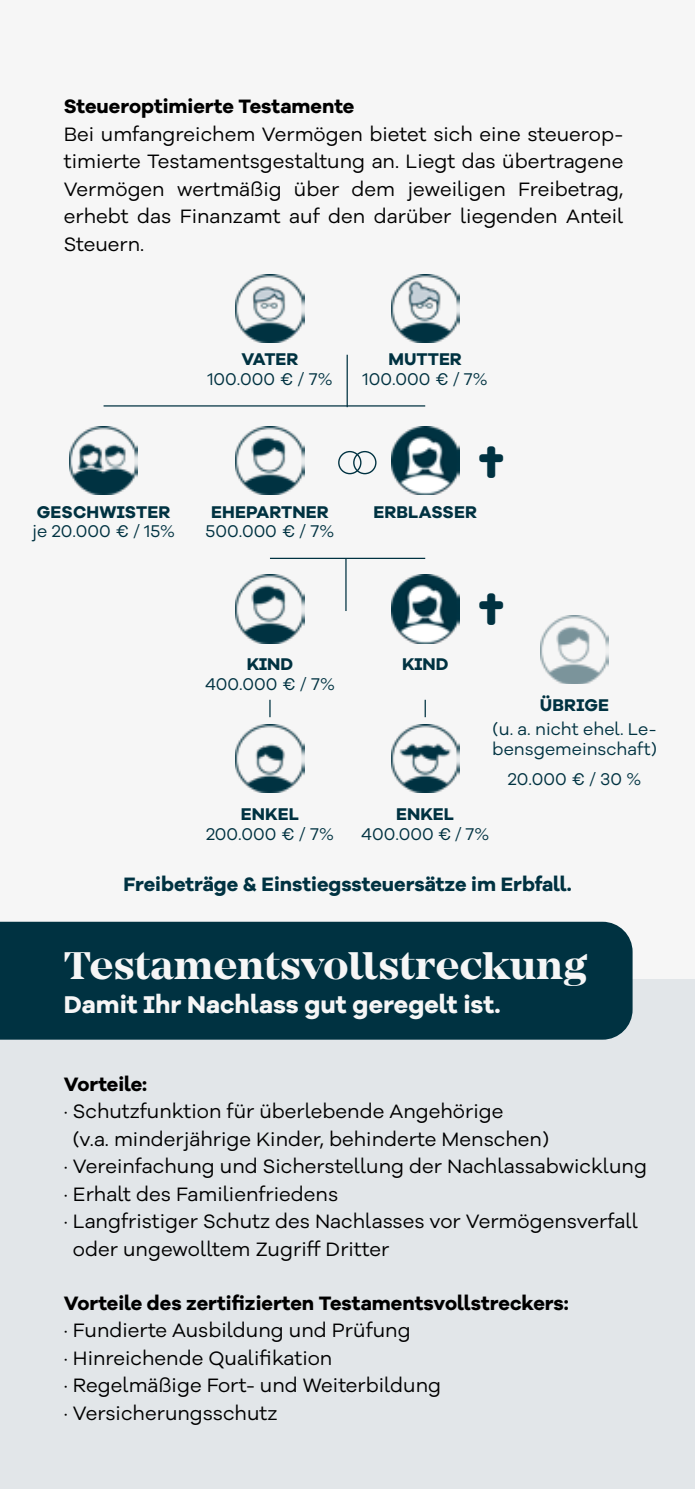
<style>
.page{position:relative;width:695px;height:1489px;background:#fff}
.page>*{position:absolute;margin:0;border:0;box-sizing:border-box;transform-origin:0 0}
.t1{font:700 40px "Mirador";color:#f6f6f6}
.t2{font:700 25px "Galano Grotesque Alt";color:#f6f6f6}
.t3{font:20px/27.5px "Galano Grotesque Alt";color:#000;text-align:justify}
.t4{font:700 20px "Galano Grotesque Alt";color:#000}
.t5{font:700 20px "Galano Grotesque Alt";color:#003241}
.t6{font:17.5px/20px "Galano Grotesque Alt";color:#003241}
.t7{font:700 17.5px "Galano Grotesque Alt";letter-spacing:.01em;color:#003241}
</style>
<div class="page">
<div style="left:0;top:0;width:694px;height:1488px;background:#f6f6f6"></div>
<hr style="left:694px;top:0;width:1px;height:711px;background:#c6d0d8">
<div style="left:0;top:979px;width:694px;height:509px;background:#e2e6e9"></div>
<div style="left:0;top:921px;width:632px;height:118px;background:#003241"></div>
<img style="left:236px;top:274px;width:68px;height:68px">
<img style="left:391px;top:274px;width:68px;height:68px">
<img style="left:236px;top:426px;width:68px;height:68px">
<img style="left:391px;top:426px;width:68px;height:68px">
<img style="left:236px;top:574px;width:68px;height:69px">
<img style="left:391px;top:574px;width:68px;height:69px">
<img style="left:236px;top:724px;width:68px;height:68px">
<img style="left:391px;top:724px;width:68px;height:68px">
<img style="left:69px;top:426px;width:69px;height:68px">
<img style="left:540px;top:615px;width:68px;height:69px">
<div style="left:338px;top:451px;width:23px;height:23px;border:1px solid #003241;border-radius:50%"></div>
<div style="left:353px;top:451px;width:23px;height:23px;border:1px solid #003241;border-radius:50%"></div>
<hr style="left:103px;top:405px;width:322px;height:1px;background:#003241">
<hr style="left:346px;top:355px;width:2px;height:52px;background:#003241">
<hr style="left:270px;top:557px;width:155px;height:2px;background:#003241">
<hr style="left:345px;top:558px;width:1px;height:53px;background:#003241">
<svg style="left:269px;top:699px;width:1px;height:18px"></svg>
<svg style="left:424px;top:699px;width:2px;height:18px"></svg>
<p class="t4" style="left:64px;top:94px;width:292px">Steueroptimierte Testamente</p>
<p class="t3" style="left:64px;top:120px;width:561px">Bei umfangreichem Vermögen bietet sich eine steuerop&shy;timierte Testamentsgestaltung an. Liegt das übertragene Vermögen wertmäßig über dem jeweiligen Freibetrag, erhebt das Finanzamt auf den darüber liegenden Anteil Steuern.</p>
<p class="t7" style="left:241px;top:348px;width:58px">VATER</p>
<p class="t7" style="left:388px;top:348px;width:75px">MUTTER</p>
<p class="t6" style="left:207px;top:368px;width:127px">100.000 € / 7%</p>
<p class="t6" style="left:362px;top:368px;width:127px">100.000 € / 7%</p>
<p class="t7" style="left:37px;top:501px;width:135px">GESCHWISTER</p>
<p class="t7" style="left:211px;top:501px;width:119px">EHEPARTNER</p>
<p class="t7" style="left:373px;top:501px;width:105px">ERBLASSER</p>
<p class="t6" style="left:32px;top:521px;width:144px">je 20.000 € / 15%</p>
<p class="t6" style="left:205px;top:521px;width:130px">500.000 € / 7%</p>
<p class="t7" style="left:247px;top:653px;width:48px">KIND</p>
<p class="t7" style="left:402px;top:653px;width:48px">KIND</p>
<p class="t6" style="left:205px;top:673px;width:131px">400.000 € / 7%</p>
<p class="t7" style="left:539px;top:693px;width:71px">ÜBRIGE</p>
<p class="t6" style="left:492px;top:718px;width:166px">(u. a. nicht ehel. Le&shy;bensgemeinschaft)</p>
<p class="t6" style="left:507px;top:769px;width:135px">20.000 € / 30 %</p>
<p class="t7" style="left:241px;top:803px;width:60px">ENKEL</p>
<p class="t7" style="left:396px;top:803px;width:59px">ENKEL</p>
<p class="t6" style="left:206px;top:823px;width:129px">200.000 € / 7%</p>
<p class="t6" style="left:361px;top:823px;width:129px">400.000 € / 7%</p>
<p class="t5" style="left:123px;top:871px;width:449px">Freibeträge &amp; Einstiegssteuersätze im Erbfall.</p>
<h1 class="t1" style="left:64px;top:942px;width:525px">Testamentsvollstreckung</h1>
<p class="t2" style="left:64px;top:988px;width:438px">Damit Ihr Nachlass gut geregelt ist.</p>
<p class="t4" style="left:64px;top:1070px;width:85px">Vorteile:</p>
<p class="t3" style="left:64px;top:1096px;width:441px">· Schutzfunktion für überlebende Angehörige</p>
<p class="t3" style="left:73px;top:1124px;width:477px">(v.a. minderjährige Kinder, behinderte Menschen)</p>
<p class="t3" style="left:64px;top:1151px;width:584px">· Vereinfachung und Sicherstellung der Nachlassabwicklung</p>
<p class="t3" style="left:64px;top:1179px;width:276px">· Erhalt des Familienfriedens</p>
<p class="t3" style="left:64px;top:1206px;width:575px">· Langfristiger Schutz des Nachlasses vor Vermögensverfall</p>
<p class="t3" style="left:73px;top:1234px;width:318px">oder ungewolltem Zugriff Dritter</p>
<p class="t4" style="left:64px;top:1289px;width:506px">Vorteile des zertifizierten Testamentsvollstreckers:</p>
<p class="t3" style="left:64px;top:1315px;width:379px;text-align:left">· Fundierte Ausbildung und Prüfung<br>· Hinreichende Qualifikation<br>· Regelmäßige Fort- und Weiterbildung · Versicherungsschutz</p>
</div>
